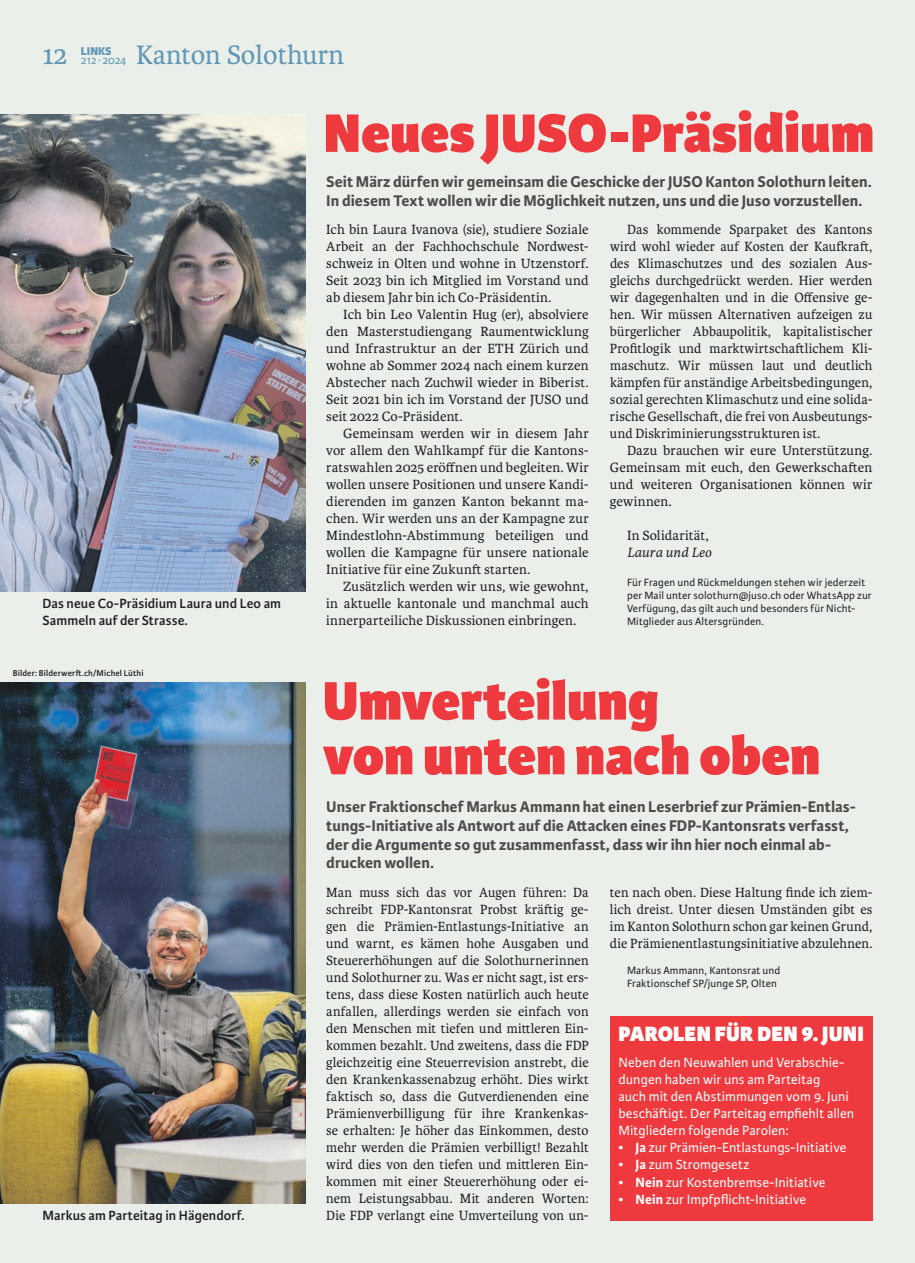
<style>
.page{position:relative;width:915px;height:1263px;background:#fff}
.page>*{position:absolute;margin:0;border:0;box-sizing:border-box;transform-origin:0 0}
.t1{font:800 57.75px/54.8px "Karmina Sans";color:#ee3a3e}
.t2{font:28.5px "Karmina";color:#6197b5}
.t3{font:800 22.2px "Karmina Sans";letter-spacing:.01em;color:#fff}
.t4{font:700 16.5px/18.8px "Karmina Sans";letter-spacing:.005em;color:#4b4c4d}
.t5{font:14.25px/17px "Karmina";letter-spacing:.01em;color:#231f20;text-align:justify}
.t6{font:14.25px/17px "Karmina Sans";letter-spacing:.005em;color:#fff}
.t7{font:600 14.25px/17px "Karmina Sans";letter-spacing:.005em;color:#231f20}
.t8{font:italic 14.25px "Karmina";letter-spacing:.005em;color:#231f20}
.t9{font:12px "Karmina Sans";letter-spacing:-.015em;color:#6197b5}
.t10{font:800 12px "Karmina Sans";color:#6197b5}
.t11{font:11.25px/12.8px "Karmina Sans";letter-spacing:.015em;color:#231f20}
.t12{font:600 9px "Karmina Sans";letter-spacing:.02em;color:#231f20}
.s1{font-weight:700}
</style>
<div class="page">
<div style="left:0;top:0;width:914px;height:1263px;background:#eaf0e9"></div>
<div style="left:609px;top:1016px;width:263px;height:204px;background:#ee3a3e"></div>
<img style="left:0;top:682px;width:305px;height:521px">
<img style="left:0;top:115px;width:305px;height:476px">
<h2 class="t2" style="left:43px;top:39px;width:27px">12</h2>
<p class="t10" style="left:81px;top:44px;width:32px">LINKS</p>
<p class="t9" style="left:81px;top:53px;width:47px">212 ∙ 2024</p>
<h2 class="t2" style="left:136px;top:39px;width:209px">Kanton Solothurn</h2>
<h1 class="t1" style="left:323px;top:108px;width:552px">Neues JUSO-Präsidium</h1>
<p class="t4" style="left:326px;top:172px;width:547px">Seit März dürfen wir gemeinsam die Geschicke der JUSO Kanton Solothurn leiten.<br>In diesem Text wollen wir die Möglichkeit nutzen, uns und die Juso vorzustellen.</p>
<p class="t7" style="left:43px;top:595px;width:240px">Das neue Co-Präsidium Laura und Leo am<br>Sammeln auf der Strasse.</p>
<p class="t12" style="left:13px;top:668px;width:132px">Bilder: Bilderwerft.ch/Michel Lüthi</p>
<p class="t7" style="left:43px;top:1207px;width:203px">Markus am Parteitag in Hägendorf.</p>
<p class="t5" style="left:326px;top:221px;width:264px">Ich bin Laura Ivanova (sie), studiere Soziale Arbeit an der Fachhochschule Nordwest&shy;schweiz in Olten und wohne in Utzenstorf.<br>Seit 2023 bin ich Mitglied im Vorstand und ab diesem Jahr bin ich Co-Präsidentin.</p>
<p class="t5" style="left:326px;top:306px;width:264px;text-indent:17px">Ich bin Leo Valentin Hug (er), absolviere den Masterstudiengang Raumentwicklung und Infrastruktur an der ETH Zürich und wohne ab Sommer 2024 nach einem kurzen Abstecher nach Zuchwil wieder in Biberist.<br>Seit 2021 bin ich im Vorstand der JUSO und seit 2022 Co-Präsident.</p>
<p class="t5" style="left:326px;top:425px;width:264px;text-indent:17px">Gemeinsam werden wir in diesem Jahr vor allem den Wahlkampf für die Kantons&shy;ratswahlen 2025 eröffnen und begleiten. Wir wollen unsere Positionen und unsere Kandi&shy;dierenden im ganzen Kanton bekannt ma&shy;chen. Wir werden uns an der Kampagne zur Mindestlohn-Abstimmung beteiligen und wollen die Kampagne für unsere nationale Initiative für eine Zukunft starten.</p>
<p class="t5" style="left:326px;top:578px;width:264px;text-indent:17px">Zusätzlich werden wir uns, wie gewohnt, in aktuelle kantonale und manchmal auch innerparteiliche Diskussionen einbringen.</p>
<p class="t5" style="left:609px;top:221px;width:264px;text-indent:17px">Das kommende Sparpaket des Kantons wird wohl wieder auf Kosten der Kaufkraft, des Klimaschutzes und des sozialen Aus&shy;gleichs durchgedrückt werden. Hier werden wir dagegenhalten und in die Offensive ge&shy;hen. Wir müssen Alternativen aufzeigen zu bürgerlicher Abbaupolitik, kapitalistischer Profitlogik und marktwirtschaftlichem Kli&shy;maschutz. Wir müssen laut und deutlich kämpfen für anständige Arbeitsbedingungen, sozial gerechten Klimaschutz und eine solida&shy;rische Gesellschaft, die frei von Ausbeutungs&shy;und Diskriminierungsstrukturen ist.</p>
<p class="t5" style="left:609px;top:442px;width:264px;text-indent:17px">Dazu brauchen wir eure Unterstützung.<br>Gemeinsam mit euch, den Gewerkschaften und weiteren Organisationen können wir gewinnen.</p>
<p class="t5" style="left:626px;top:527px;width:83px">In Solidarität,</p>
<p class="t8" style="left:626px;top:545px;width:86px">Laura und Leo</p>
<p class="t11" style="left:626px;top:576px;width:246px">Für Fragen und Rückmeldungen stehen wir jederzeit per Mail unter solothurn@juso.ch oder WhatsApp zur Verfügung, das gilt auch und besonders für Nicht-Mitglieder aus Altersgründen.</p>
<h1 class="t1" style="left:322px;top:676px;width:499px">Umverteilung<br>von unten nach oben</h1>
<p class="t4" style="left:326px;top:798px;width:531px">Unser Fraktionschef Markus Ammann hat einen Leserbrief zur Prämien-Entlas&shy;tungs-Initiative als Antwort auf die Attacken eines FDP-Kantonsrats verfasst, der die Argumente so gut zusammenfasst, dass wir ihn hier noch einmal ab&shy;drucken wollen.</p>
<p class="t5" style="left:326px;top:884px;width:264px">Man muss sich das vor Augen führen: Da schreibt FDP-Kantonsrat Probst kräftig ge&shy;gen die Prämien-Entlastungs-Initiative an und warnt, es kämen hohe Ausgaben und Steuererhöhungen auf die Solothurnerinnen und Solothurner zu. Was er nicht sagt, ist ers&shy;tens, dass diese Kosten natürlich auch heute anfallen, allerdings werden sie einfach von den Menschen mit tiefen und mittleren Ein&shy;kommen bezahlt. Und zweitens, dass die FDP gleichzeitig eine Steuerrevision anstrebt, die den Krankenkassenabzug erhöht. Dies wirkt faktisch so, dass die Gutverdienenden eine Prämienverbilligung für ihre Krankenkas&shy;se erhalten: Je höher das Einkommen, desto mehr werden die Prämien verbilligt! Bezahlt wird dies von den tiefen und mittleren Ein&shy;kommen mit einer Steuererhöhung oder ei&shy;nem Leistungsabbau. Mit anderen Worten:<br>Die FDP verlangt eine Umverteilung von un-</p>
<p class="t5" style="left:609px;top:884px;width:264px">ten nach oben. Diese Haltung finde ich ziem&shy;lich dreist. Unter diesen Umständen gibt es im Kanton Solothurn schon gar keinen Grund, die Prämienentlastungsinitiative abzulehnen.</p>
<p class="t11" style="left:626px;top:964px;width:155px">Markus Ammann, Kantonsrat und<br>Fraktionschef SP/junge SP, Olten</p>
<h3 class="t3" style="left:618px;top:1021px;width:247px">PAROLEN FÜR DEN 9. JUNI</h3>
<p class="t6" style="left:618px;top:1054px;width:237px">Neben den Neuwahlen und Verabschie&shy;dungen haben wir uns am Parteitag<br>auch mit den Abstimmungen vom 9. Juni beschäftigt. Der Parteitag empfiehlt allen Mitgliedern folgende Parolen:</p>
<p class="t6" style="left:618px;top:1139px;width:229px">• <span class="s1">Ja</span> zur Prämien-Entlastungs-Initiative</p>
<p class="t6" style="left:618px;top:1157px;width:132px">• <span class="s1">Ja</span> zum Stromgesetz</p>
<p class="t6" style="left:618px;top:1174px;width:208px">• <span class="s1">Nein</span> zur Kostenbremse-Initiative</p>
<p class="t6" style="left:618px;top:1191px;width:189px">• <span class="s1">Nein</span> zur Impfpflicht-Initiative</p>
</div>
